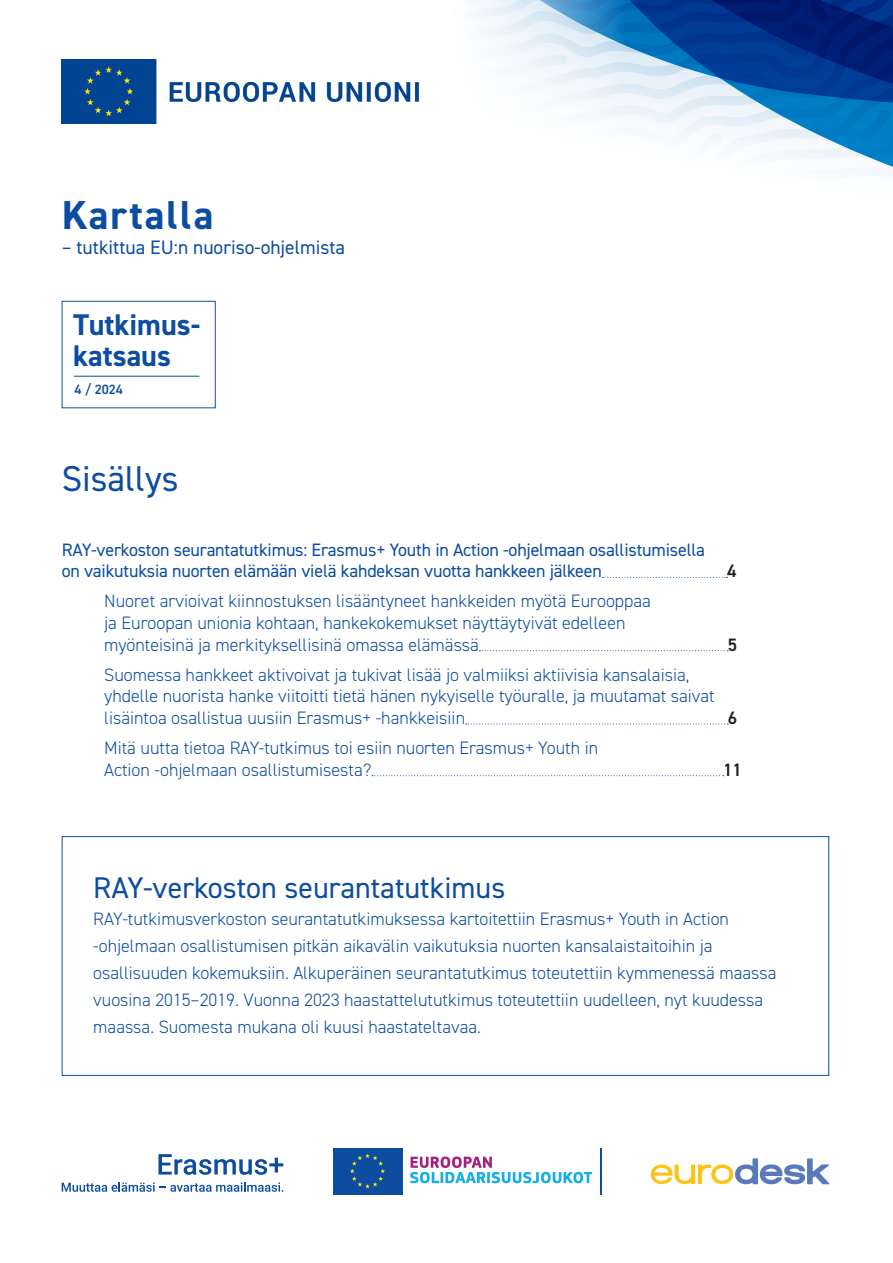
<style>
.page{position:relative;width:893px;height:1263px;background:#fff}
.page>*{position:absolute;margin:0;border:0;box-sizing:border-box;transform-origin:0 0}
.t1{font:700 40.5px "DIN2014";letter-spacing:.05em;color:#0d4da1}
.t2{font:36px "DIN2014";color:#0d4da1}
.t3{font:30px "DIN2014";color:#0d4da1}
.t4{font:700 30px/32px "DIN2014";color:#0d4da1}
.t5{font:19.5px "DIN2014";color:#0d4da1}
.Sis_luettelo_2{font:300 18px/21.6px "DIN2014";color:#0d4da1}
.Sis_luettelo_1{font:18px/21.6px "DIN2014";letter-spacing:-.01em;color:#0d4da1}
.Sis_luettelo_2-2{font:600 18px "DIN2014";color:#231f20}
.Sis_luettelo_1-2{font:600 18px "DIN2014";color:#231f20}
.t6{font:600 13.5px "DIN2014";color:#0d4da1}
</style>
<div class="page">
<svg style="left:651px;top:1158px;width:178px;height:26px"></svg>
<svg style="left:602px;top:577px;width:125px;height:1px"></svg>
<svg style="left:479px;top:650px;width:249px;height:1px"></svg>
<svg style="left:466px;top:723px;width:262px;height:1px"></svg>
<svg style="left:372px;top:775px;width:352px;height:1px"></svg>
<div style="left:62px;top:836px;width:767px;height:240px;border:1px solid #0d4da1"></div>
<img style="left:62px;top:60px;width:357px;height:63px">
<div style="left:62px;top:301px;width:154px;height:107px;border:1px solid #0d4da1"></div>
<hr style="left:74px;top:376px;width:125px;height:1px;background:#0d4da1">
<svg style="left:471px;top:0;width:62px;height:88px;fill:#f5f9fc"></svg>
<svg style="left:533px;top:0;width:360px;height:177px"></svg>
<svg style="left:410px;top:1156px;width:182px;height:27px"></svg>
<hr style="left:600px;top:1148px;width:1px;height:46px;background:#0d4da1">
<div style="left:333px;top:1148px;width:69px;height:46px;background:#0d4da1"></div>
<svg style="left:350px;top:1153px;width:35px;height:35px"></svg>
<svg style="left:158px;top:1154px;width:125px;height:21px"></svg>
<svg style="left:62px;top:1182px;width:221px;height:10px"></svg>
<p class="t1" style="left:62px;top:188px;width:153px">Kartalla</p>
<p class="t5" style="left:62px;top:235px;width:285px">– tutkittua EU:n nuoriso-ohjelmista</p>
<p class="t4" style="left:73px;top:308px;width:129px">Tutkimus&shy;katsaus</p>
<p class="t6" style="left:74px;top:381px;width:50px">4 / 2024</p>
<p class="t2" style="left:62px;top:456px;width:118px">Sisällys</p>
<p class="Sis_luettelo_1" style="left:62px;top:538px;width:645px">RAY-verkoston seurantatutkimus: Erasmus+ Youth in Action -ohjelmaan osallistumisella on vaikutuksia nuorten elämään vielä kahdeksan vuotta hankkeen jälkeen</p>
<p class="Sis_luettelo_2" style="left:104px;top:590px;width:548px">Nuoret arvioivat kiinnostuksen lisääntyneet hankkeiden myötä Eurooppaa ja Euroopan unionia kohtaan, hankekokemukset näyttäytyivät edelleen myönteisinä ja merkityksellisinä omassa elämässä</p>
<p class="Sis_luettelo_2" style="left:104px;top:664px;width:612px">Suomessa hankkeet aktivoivat ja tukivat lisää jo valmiiksi aktiivisia kansalaisia, yhdelle nuorista hanke viitoitti tietä hänen nykyiselle työuralle, ja muutamat saivat lisäintoa osallistua uusiin Erasmus+ -hankkeisiin</p>
<p class="Sis_luettelo_2" style="left:104px;top:737px;width:496px">Mitä uutta tietoa RAY-tutkimus toi esiin nuorten Erasmus+ Youth in<br>Action -ohjelmaan osallistumisesta?</p>
<p class="Sis_luettelo_1-2" style="left:727px;top:559px;width:11px">4</p>
<p class="Sis_luettelo_2-2" style="left:728px;top:632px;width:11px">5</p>
<p class="Sis_luettelo_2-2" style="left:728px;top:706px;width:11px">6</p>
<p class="Sis_luettelo_2-2" style="left:723px;top:758px;width:20px">11</p>
<p class="t3" style="left:93px;top:868px;width:414px">RAY-verkoston seurantatutkimus</p>
<p class="Sis_luettelo_2" style="left:93px;top:905px;width:685px;line-height:27px">RAY-tutkimusverkoston seurantatutkimuksessa kartoitettiin Erasmus+ Youth in Action -ohjelmaan osallistumisen pitkän aikavälin vaikutuksia nuorten kansalaistaitoihin ja osallisuuden kokemuksiin. Alkuperäinen seurantatutkimus toteutettiin kymmenessä maassa vuosina 2015–2019. Vuonna 2023 haastattelututkimus toteutettiin uudelleen, nyt kuudessa maassa. Suomesta mukana oli kuusi haastateltavaa.</p>
</div>
